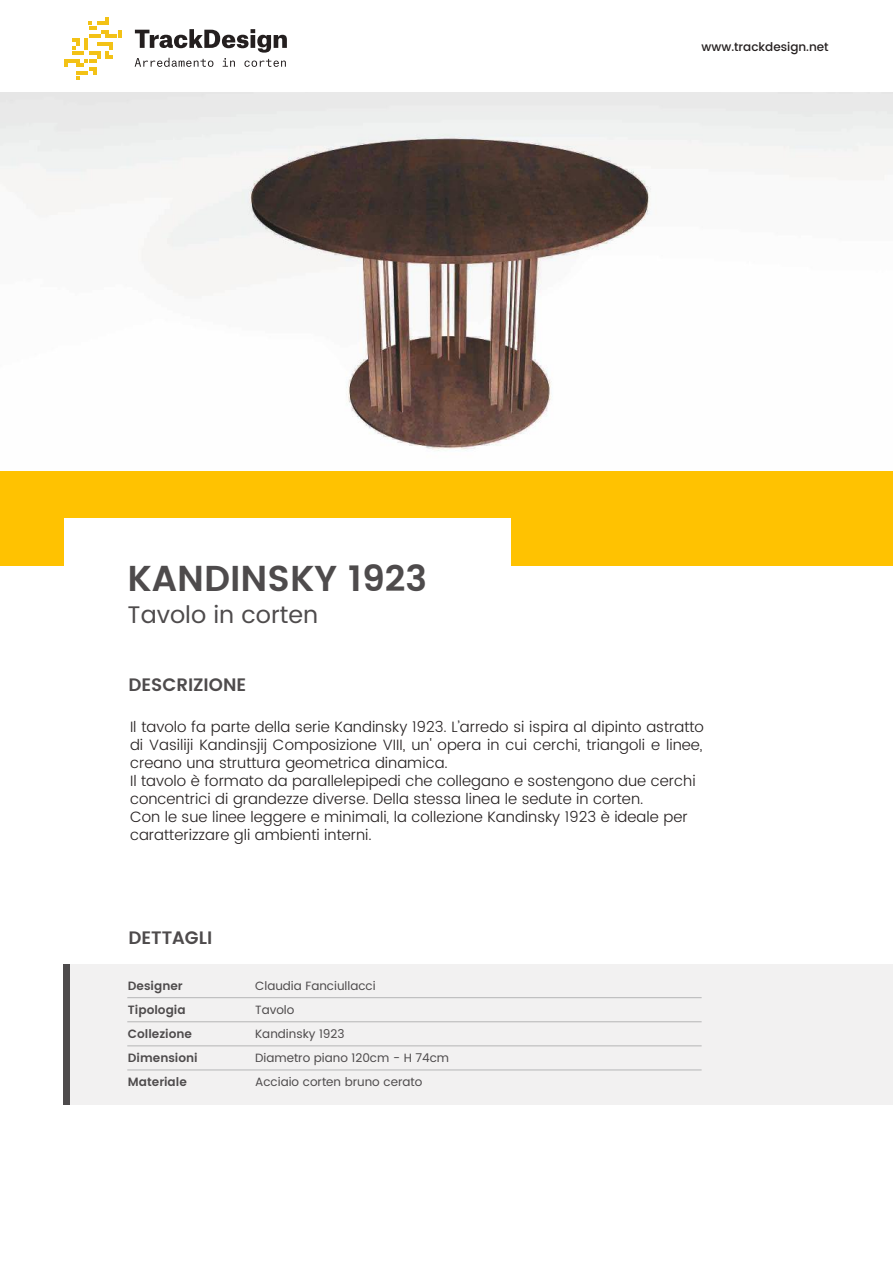
<style>
.page{position:relative;width:893px;height:1263px;background:#fff}
.page>*{position:absolute;margin:0;border:0;box-sizing:border-box;transform-origin:0 0}
.t1{font:600 36px "Poppins";color:#4e4b4c}
.t2{font:24px "Poppins";color:#4e4b4c}
.t3{font:600 18px "Poppins";color:#4e4b4c}
.t4{font:300 15px/18px "Poppins";color:#241f1f}
.t5{font:12px/24px "Poppins";color:#4e4b4c}
.t6{font:600 12px/24px "Poppins";color:#4e4b4c}
.t7{font:500 12px "Poppins";color:#241f1f}
</style>
<div class="page">
<div style="left:64px;top:964px;width:829px;height:140px;background:#f2f1f1"></div>
<div style="left:64px;top:964px;width:6px;height:140px;background:#4e4b4c"></div>
<hr style="left:127px;top:997px;width:575px;height:1px;background:#b5b5b6">
<hr style="left:127px;top:1021px;width:575px;height:1px;background:#b5b5b6">
<hr style="left:127px;top:1070px;width:575px;height:1px;background:#b5b5b6">
<hr style="left:127px;top:1045px;width:575px;height:1px;background:#b5b5b6">
<svg style="left:135px;top:29px;width:152px;height:38px"></svg>
<svg style="left:64px;top:17px;width:57px;height:62px"></svg>
<div style="left:0;top:471px;width:893px;height:95px;background:#ffc201"></div>
<div style="left:64px;top:518px;width:446px;height:57px;background:#fff"></div>
<img style="left:0;top:92px;width:893px;height:359px">
<h1 class="t1" style="left:128px;top:552px;width:301px">KANDINSKY 1923</h1>
<h2 class="t2" style="left:128px;top:597px;width:192px">Tavolo in corten</h2>
<p class="t3" style="left:128px;top:672px;width:119px">DESCRIZIONE</p>
<p class="t7" style="left:702px;top:38px;width:129px">www.trackdesign.net</p>
<p class="t4" style="left:130px;top:718px;width:575px">Il tavolo fa parte della serie Kandinsky 1923. L’arredo si ispira al dipinto astratto di Vasiliji Kandinsjij Composizione VIII, un' opera in cui cerchi, triangoli e linee, creano una struttura geometrica dinamica.<br>Il tavolo è formato da parallelepipedi che collegano e sostengono due cerchi concentrici di grandezze diverse. Della stessa linea le sedute in corten.<br>Con le sue linee leggere e minimali, la collezione Kandinsky 1923 è ideale per caratterizzare gli ambienti interni.</p>
<p class="t3" style="left:128px;top:925px;width:85px">DETTAGLI</p>
<p class="t6" style="left:128px;top:974px;width:71px">Designer<br>Tipologia<br>Collezione<br>Dimensioni<br>Materiale</p>
<p class="t5" style="left:255px;top:974px;width:196px">Claudia Fanciullacci<br>Tavolo<br>Kandinsky 1923<br>Diametro piano 120cm - H 74cm<br>Acciaio corten bruno cerato</p>
</div>
